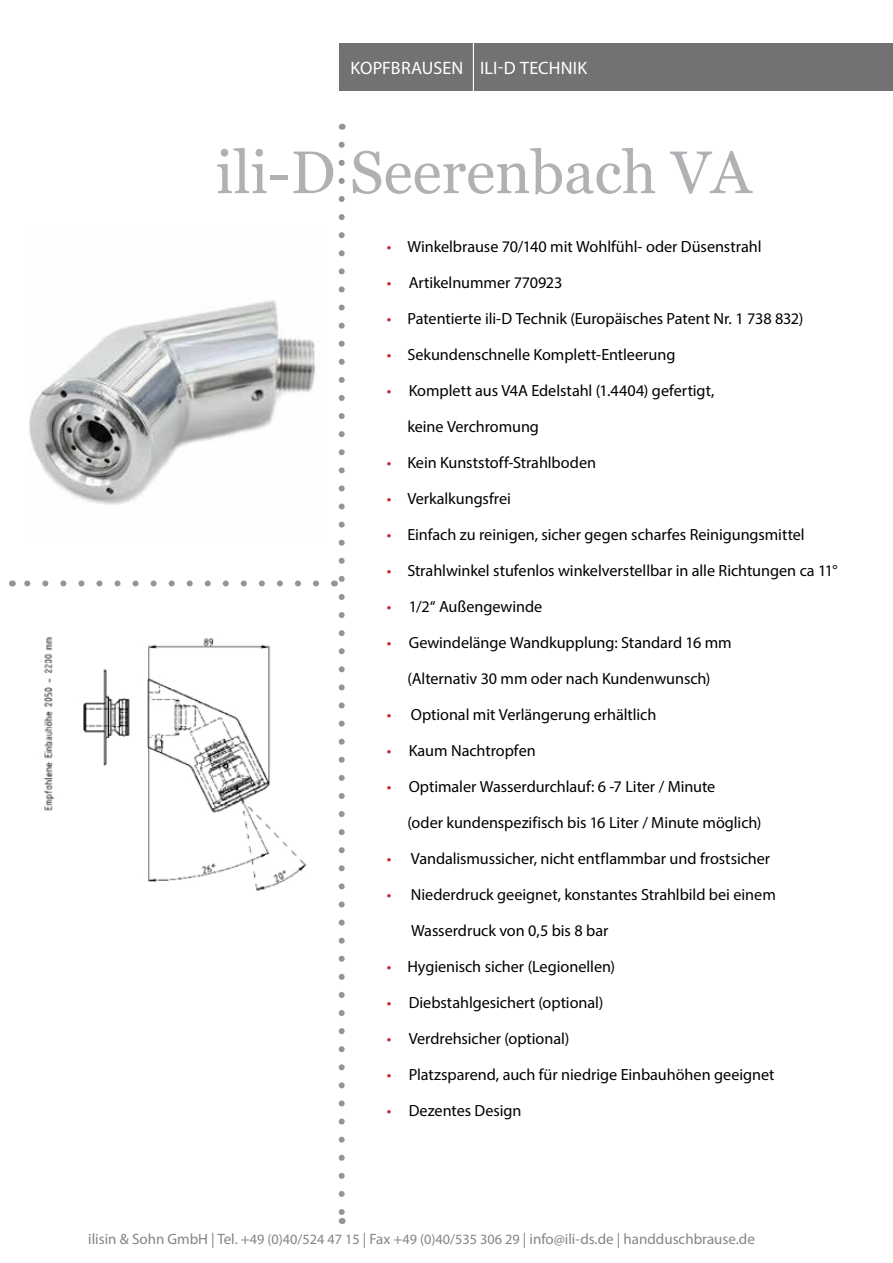
<style>
.page{position:relative;width:893px;height:1263px;background:#fff}
.page>*{position:absolute;margin:0;border:0;box-sizing:border-box;transform-origin:0 0}
.t1{font:60px "Georgia";color:#afb1b4}
.t2{font:18px "Myriad Pro";letter-spacing:.005em;color:#fff}
.t3{font:16.2px "Myriad Pro";letter-spacing:-.005em;color:#000}
.t4{font:15px "Myriad Pro";color:#82848a}
.s1{color:#c72127}
.s2{font-size:14.25px}
</style>
<div class="page">
<div style="left:339px;top:44px;width:554px;height:47px;background:#737172"></div>
<hr style="left:473px;top:27px;width:1px;height:67px;background:#fff">
<img style="left:29px;top:300px;width:287px;height:205px">
<svg style="left:24px;top:580px;width:292px;height:6px"></svg>
<svg style="left:334px;top:145px;width:11px;height:1067px"></svg>
<img style="left:44px;top:637px;width:263px;height:254px">
<p class="t2" style="left:351px;top:57px;width:238px">KOPFBRAUSEN ILI-D TECHNIK</p>
<h1 class="t1" style="left:216px;top:136px;width:537px">ili-D Seerenbach VA</h1>
<p class="t3" style="left:387px;top:237px;width:376px"><span class="s1">•</span> Winkelbrause 70/140 mit Wohlfühl- oder Düsenstrahl</p>
<p class="t3" style="left:387px;top:273px;width:177px"><span class="s1">•</span> Artikelnummer 770923</p>
<p class="t3" style="left:387px;top:309px;width:418px"><span class="s1">•</span> Patentierte ili-D Technik (Europäisches Patent Nr. 1 738 832)</p>
<p class="t3" style="left:387px;top:345px;width:290px"><span class="s1">•</span> Sekundenschnelle Komplett-Entleerung</p>
<p class="t3" style="left:387px;top:381px;width:329px"><span class="s1">•</span> Komplett aus V4A Edelstahl (1.4404) gefertigt,</p>
<p class="t3" style="left:407px;top:417px;width:133px">keine Verchromung</p>
<p class="t3" style="left:387px;top:453px;width:211px"><span class="s1">•</span> Kein Kunststoff-Strahlboden</p>
<p class="t3" style="left:387px;top:489px;width:126px"><span class="s1">•</span> Verkalkungsfrei</p>
<p class="t3" style="left:387px;top:525px;width:419px"><span class="s1">•</span> Einfach zu reinigen, sicher gegen scharfes Reinigungsmittel</p>
<p class="t3" style="left:387px;top:561px;width:452px"><span class="s1">•</span> Strahlwinkel stufenlos winkelverstellbar in alle Richtungen ca 11°</p>
<p class="t3" style="left:387px;top:597px;width:157px"><span class="s1">•</span> 1/2“ Außengewinde</p>
<p class="t3" style="left:387px;top:633px;width:346px"><span class="s1">•</span> Gewindelänge Wandkupplung: Standard 16 mm</p>
<p class="t3" style="left:407px;top:669px;width:305px">(Alternativ 30 mm oder nach Kundenwunsch)</p>
<p class="t3" style="left:387px;top:705px;width:271px"><span class="s1">•</span> Optional mit Verlängerung erhältlich</p>
<p class="t3" style="left:387px;top:741px;width:150px"><span class="s1">•</span> Kaum Nachtropfen</p>
<p class="t3" style="left:387px;top:777px;width:330px"><span class="s1">•</span> Optimaler Wasserdurchlauf: 6 -7 Liter / Minute</p>
<p class="t3" style="left:408px;top:813px;width:355px">(oder kundenspezifisch bis 16 Liter / Minute möglich)</p>
<p class="t3" style="left:387px;top:849px;width:385px"><span class="s1">•</span> Vandalismussicher, nicht entflammbar und frostsicher</p>
<p class="t3" style="left:387px;top:885px;width:390px"><span class="s1">•</span> Niederdruck geeignet, konstantes Strahlbild bei einem</p>
<p class="t3" style="left:411px;top:921px;width:199px">Wasserdruck von 0,5 bis 8 bar</p>
<p class="t3" style="left:387px;top:957px;width:230px"><span class="s1">•</span> Hygienisch sicher (Legionellen)</p>
<p class="t3" style="left:387px;top:993px;width:218px"><span class="s1">•</span> Diebstahlgesichert (optional)</p>
<p class="t3" style="left:387px;top:1028px;width:184px"><span class="s1">•</span> Verdrehsicher (optional)</p>
<p class="t3" style="left:387px;top:1064px;width:389px"><span class="s1">•</span> Platzsparend, auch für niedrige Einbauhöhen geeignet</p>
<p class="t3" style="left:387px;top:1100px;width:136px"><span class="s1">•</span> Dezentes Design</p>
<p class="t4" style="left:88px;top:1230px;width:668px">ilisin &amp; Sohn GmbH | Tel. +<span class="s2">49 (0)40/524 47 15</span> | Fax +<span class="s2">49 (0)40/535 306 29</span> | info@ili-ds.de | handduschbrause.de</p>
</div>
